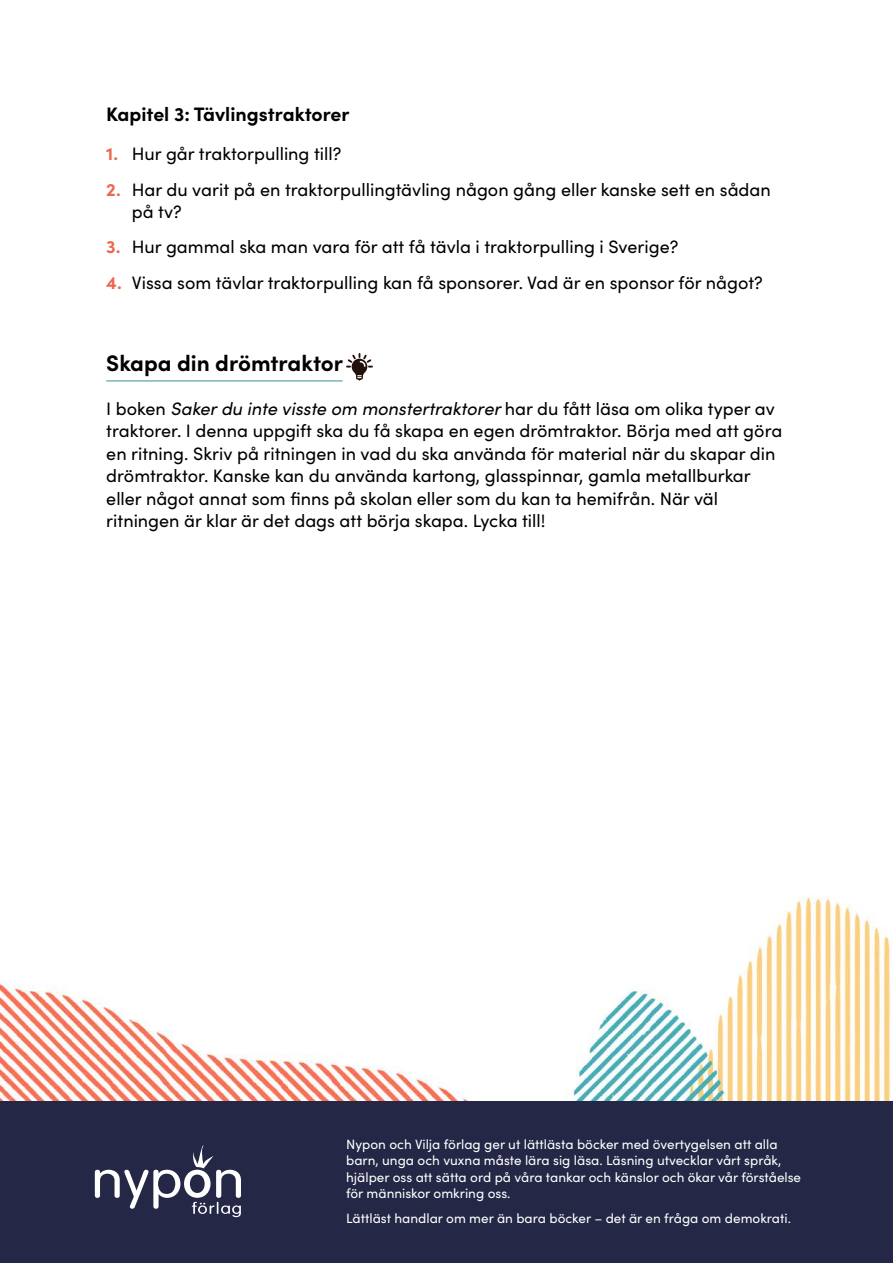
<style>
.page{position:relative;width:893px;height:1263px;background:#fff}
.page>*{position:absolute;margin:0;border:0;box-sizing:border-box;transform-origin:0 0}
.t1{font:700 22.5px "Sofia Pro";color:#000}
.t2{font:700 19.5px "Sofia Pro";color:#000}
.t3{font:18px/22.5px "Sofia Pro";color:#000}
.t4{font:13.5px/16.5px "Sofia Pro";color:#fff}
.s1{font-weight:700;color:#ea684f}
.s2{font-style:italic}
</style>
<div class="page">
<img style="left:0;top:897px;width:891px;height:204px">
<div style="left:0;top:1101px;width:893px;height:162px;background:#242745"></div>
<hr style="left:106px;top:380px;width:237px;height:2px;background:#7bb3be">
<svg style="left:95px;top:1145px;width:146px;height:72px"></svg>
<svg style="left:346px;top:353px;width:27px;height:28px"></svg>
<p class="t2" style="left:106px;top:99px;width:245px">Kapitel 3: Tävlingstraktorer</p>
<p class="t3" style="left:106px;top:142px;width:236px"><span class="s1">1.</span> Hur går traktorpulling till?</p>
<p class="t3" style="left:132px;top:177px;width:640px;text-indent:-26px"><span class="s1">2.</span> Har du varit på en traktorpullingtävling någon gång eller kanske sett en sådan på tv?</p>
<p class="t3" style="left:106px;top:235px;width:573px"><span class="s1">3.</span> Hur gammal ska man vara för att få tävla i traktorpulling i Sverige?</p>
<p class="t3" style="left:106px;top:270px;width:658px"><span class="s1">4.</span> Vissa som tävlar traktorpulling kan få sponsorer. Vad är en sponsor för något?</p>
<p class="t1" style="left:106px;top:346px;width:238px">Skapa din drömtraktor</p>
<p class="t3" style="left:106px;top:396px;width:677px">I boken <span class="s2">Saker du inte visste om monstertraktorer</span> har du fått läsa om olika typer av traktorer. I denna uppgift ska du få skapa en egen drömtraktor. Börja med att göra en ritning. Skriv på ritningen in vad du ska använda för material när du skapar din drömtraktor. Kanske kan du använda kartong, glasspinnar, gamla metallburkar eller något annat som finns på skolan eller som du kan ta hemifrån. När väl ritningen är klar är det dags att börja skapa. Lycka till!</p>
<p class="t4" style="left:346px;top:1135px;width:456px">Nypon och Vilja förlag ger ut lättlästa böcker med övertygelsen att alla barn, unga och vuxna måste lära sig läsa. Läsning utvecklar vårt språk, hjälper oss att sätta ord på våra tankar och känslor och ökar vår förståelse för människor omkring oss.</p>
<p class="t4" style="left:346px;top:1210px;width:446px">Lättläst handlar om mer än bara böcker – det är en fråga om demokrati.</p>
</div>
